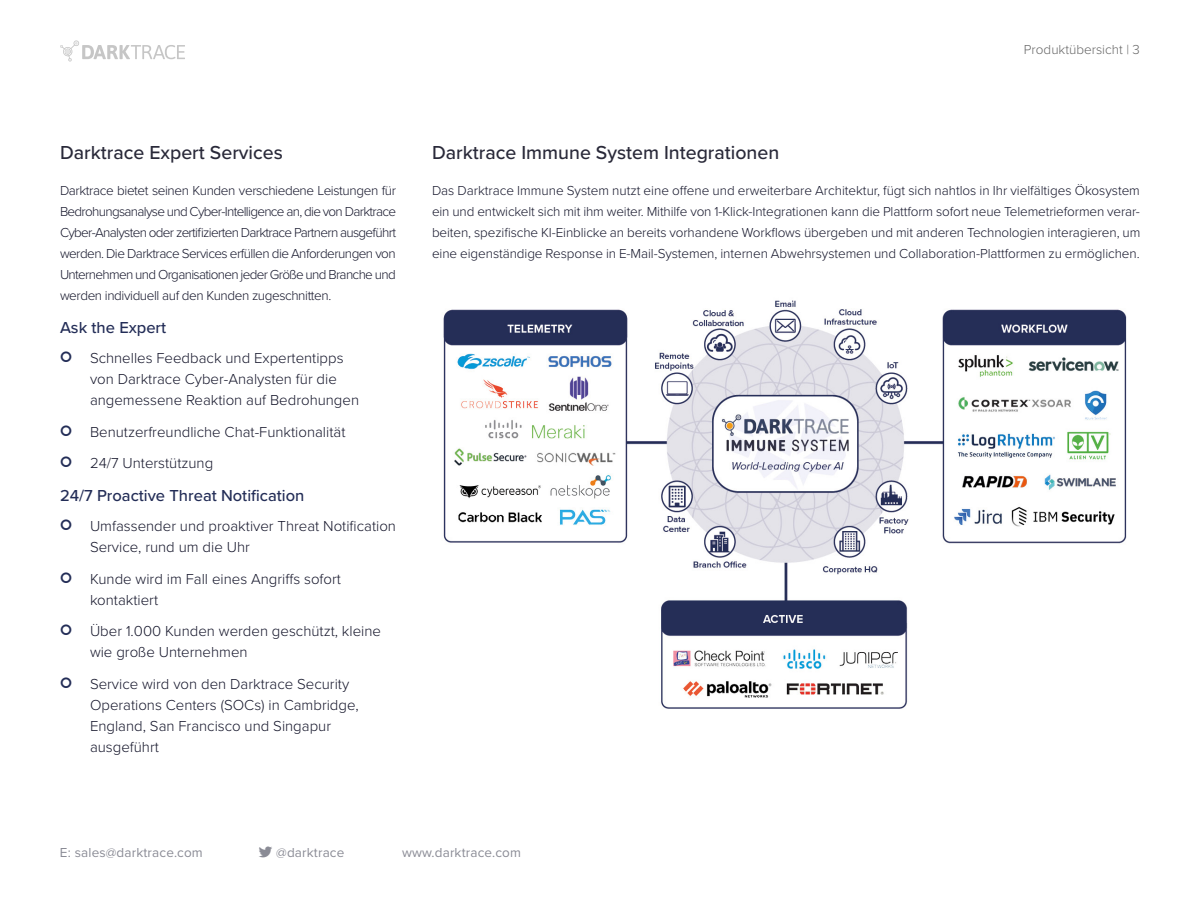
<style>
.page{position:relative;width:1200px;height:900px;background:#fff}
.page>*{position:absolute;margin:0;border:0;box-sizing:border-box;transform-origin:0 0}
.t1{font:500 19.5px "Proxima Nova";color:#292939}
.t2{font:500 16.5px "Proxima Nova";color:#232d57}
.t3{font:300 15px/21px "Proxima Nova";color:#15162b}
.t4{font:300 13.5px/21px "Proxima Nova";letter-spacing:-.02em;color:#15162b;text-align:justify}
.t5{font:13.5px "Proxima Nova";letter-spacing:.01em;color:#8a8b95}
.t6{font:300 13.5px "Proxima Nova";color:#666}
</style>
<div class="page">
<svg style="left:60px;top:41px;width:125px;height:21px"></svg>
<img style="left:443px;top:300px;width:684px;height:409px">
<h1 class="t1" style="left:60px;top:138px;width:224px">Darktrace Expert Services</h1>
<p class="t4" style="left:60px;top:179px;width:338px">Darktrace bietet seinen Kunden verschiedene Leistungen für Bedrohungsanalyse und Cyber-Intelligence an, die von Darktrace Cyber-Analysten oder zertifizierten Darktrace Partnern ausgeführt werden. Die Darktrace Services erfüllen die Anforderungen von Unternehmen und Organisationen jeder Größe und Branche und werden individuell auf den Kunden zugeschnitten.</p>
<p class="t2" style="left:60px;top:315px;width:108px">Ask the Expert</p>
<p class="t3" style="left:90px;top:347px;width:271px">Schnelles Feedback und Expertentipps von Darktrace Cyber-Analysten für die angemessene Reaktion auf Bedrohungen</p>
<p class="t3" style="left:90px;top:415px;width:257px;line-height:31.5px">Benutzerfreundliche Chat-Funktionalität<br>24/7 Unterstützung</p>
<p class="t2" style="left:60px;top:483px;width:246px">24/7 Proactive Threat Notification</p>
<p class="t3" style="left:90px;top:515px;width:308px">Umfassender und proaktiver Threat Notification<br>Service, rund um die Uhr</p>
<p class="t3" style="left:90px;top:567px;width:253px">Kunde wird im Fall eines Angriffs sofort kontaktiert</p>
<p class="t3" style="left:90px;top:620px;width:293px">Über 1.000 Kunden werden geschützt, kleine wie große Unternehmen</p>
<p class="t3" style="left:90px;top:672px;width:270px">Service wird von den Darktrace Security<br>Operations Centers (SOCs) in Cambridge,<br>England, San Francisco und Singapur ausgeführt</p>
<p class="t6" style="left:1024px;top:39px;width:118px">Produktübersicht | 3</p>
<h1 class="t1" style="left:432px;top:138px;width:349px">Darktrace Immune System Integrationen</h1>
<p class="t4" style="left:432px;top:179px;width:710px">Das Darktrace Immune System nutzt eine offene und erweiterbare Architektur, fügt sich nahtlos in Ihr vielfältiges Ökosystem ein und entwickelt sich mit ihm weiter. Mithilfe von 1-Klick-Integrationen kann die Plattform sofort neue Telemetrieformen verar&shy;beiten, spezifische KI-Einblicke an bereits vorhandene Workflows übergeben und mit anderen Technologien interagieren, um eine eigenständige Response in E-Mail-Systemen, internen Abwehrsystemen und Collaboration-Plattformen zu ermöglichen.</p>
<p class="t5" style="left:60px;top:842px;width:144px">E: sales@darktrace.com</p>
<p class="t5" style="left:259px;top:842px;width:87px">▼▼▼ @darktrace</p>
<p class="t5" style="left:402px;top:842px;width:121px">www.darktrace.com</p>
</div>
